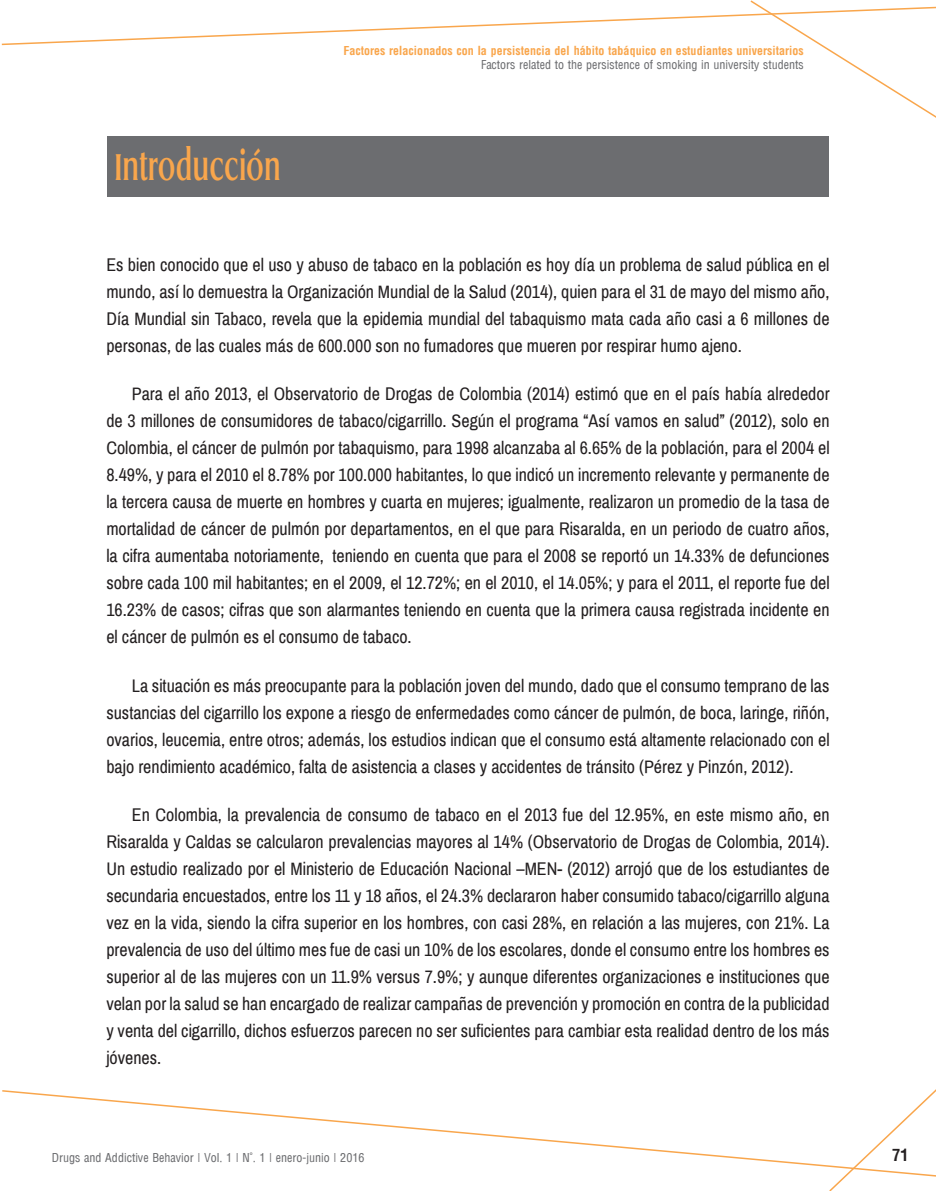
<style>
.page{position:relative;width:936px;height:1191px;background:#fff}
.page>*{position:absolute;margin:0;border:0;box-sizing:border-box;transform-origin:0 0}
.t1{font:700 37.5px "Griffon Condensed";letter-spacing:.02em;color:#f9a64c}
.t2{font:18px/27px "Archivo Narrow";color:#231f20;text-align:justify}
.t3{font:700 condensed 16.5px "Arena";color:#231f20}
.t4{font:12px "Arena Condensed";color:#6c6d70}
.t5{font:700 condensed 12px "Arena";color:#f9a64c}
</style>
<div class="page">
<svg style="left:2px;top:1090px;width:825px;height:77px"></svg>
<svg style="left:827px;top:1090px;width:108px;height:101px"></svg>
<svg style="left:1px;top:0;width:934px;height:117px"></svg>
<div style="left:107px;top:136px;width:721px;height:61px;background:#6c6d70"></div>
<h1 class="t1" style="left:115px;top:141px;width:167px">Introducción</h1>
<p class="t5" style="left:343px;top:44px;width:462px">Factores relacionados con la persistencia del hábito tabáquico en estudiantes universitarios</p>
<p class="t4" style="left:481px;top:58px;width:324px">Factors related to the persistence of smoking in university students</p>
<p class="t2" style="left:106px;top:251px;width:724px">Es bien conocido que el uso y abuso de tabaco en la población es hoy día un problema de salud pública en el mundo, así lo demuestra la Organización Mundial de la Salud (2014), quien para el 31 de mayo del mismo año, Día Mundial sin Tabaco, revela que la epidemia mundial del tabaquismo mata cada año casi a 6 millones de personas, de las cuales más de 600.000 son no fumadores que mueren por respirar humo ajeno.</p>
<p class="t2" style="left:106px;top:381px;width:724px;text-indent:26px">Para el año 2013, el Observatorio de Drogas de Colombia (2014) estimó que en el país había alrededor de 3 millones de consumidores de tabaco/cigarrillo. Según el programa “Así vamos en salud” (2012), solo en Colombia, el cáncer de pulmón por tabaquismo, para 1998 alcanzaba al 6.65% de la población, para el 2004 el 8.49%, y para el 2010 el 8.78% por 100.000 habitantes, lo que indicó un incremento relevante y permanente de la tercera causa de muerte en hombres y cuarta en mujeres; igualmente, realizaron un promedio de la tasa de mortalidad de cáncer de pulmón por departamentos, en el que para Risaralda, en un periodo de cuatro años, la cifra aumentaba notoriamente, teniendo en cuenta que para el 2008 se reportó un 14.33% de defunciones sobre cada 100 mil habitantes; en el 2009, el 12.72%; en el 2010, el 14.05%; y para el 2011, el reporte fue del 16.23% de casos; cifras que son alarmantes teniendo en cuenta que la primera causa registrada incidente en el cáncer de pulmón es el consumo de tabaco.</p>
<p class="t2" style="left:106px;top:672px;width:724px;text-indent:26px">La situación es más preocupante para la población joven del mundo, dado que el consumo temprano de las sustancias del cigarrillo los expone a riesgo de enfermedades como cáncer de pulmón, de boca, laringe, riñón, ovarios, leucemia, entre otros; además, los estudios indican que el consumo está altamente relacionado con el bajo rendimiento académico, falta de asistencia a clases y accidentes de tránsito (Pérez y Pinzón, 2012).</p>
<p class="t2" style="left:106px;top:801px;width:724px;text-indent:26px">En Colombia, la prevalencia de consumo de tabaco en el 2013 fue del 12.95%, en este mismo año, en Risaralda y Caldas se calcularon prevalencias mayores al 14% (Observatorio de Drogas de Colombia, 2014).<br>Un estudio realizado por el Ministerio de Educación Nacional –MEN- (2012) arrojó que de los estudiantes de secundaria encuestados, entre los 11 y 18 años, el 24.3% declararon haber consumido tabaco/cigarrillo alguna vez en la vida, siendo la cifra superior en los hombres, con casi 28%, en relación a las mujeres, con 21%. La prevalencia de uso del último mes fue de casi un 10% de los escolares, donde el consumo entre los hombres es superior al de las mujeres con un 11.9% versus 7.9%; y aunque diferentes organizaciones e instituciones que velan por la salud se han encargado de realizar campañas de prevención y promoción en contra de la publicidad y venta del cigarrillo, dichos esfuerzos parecen no ser suficientes para cambiar esta realidad dentro de los más jóvenes.</p>
<p class="t4" style="left:52px;top:1150px;width:314px">Drugs and Addictive Behavior | Vol. 1 | N°. 1 | enero-junio | 2016</p>
<p class="t3" style="left:892px;top:1145px;width:18px">71</p>
</div>
